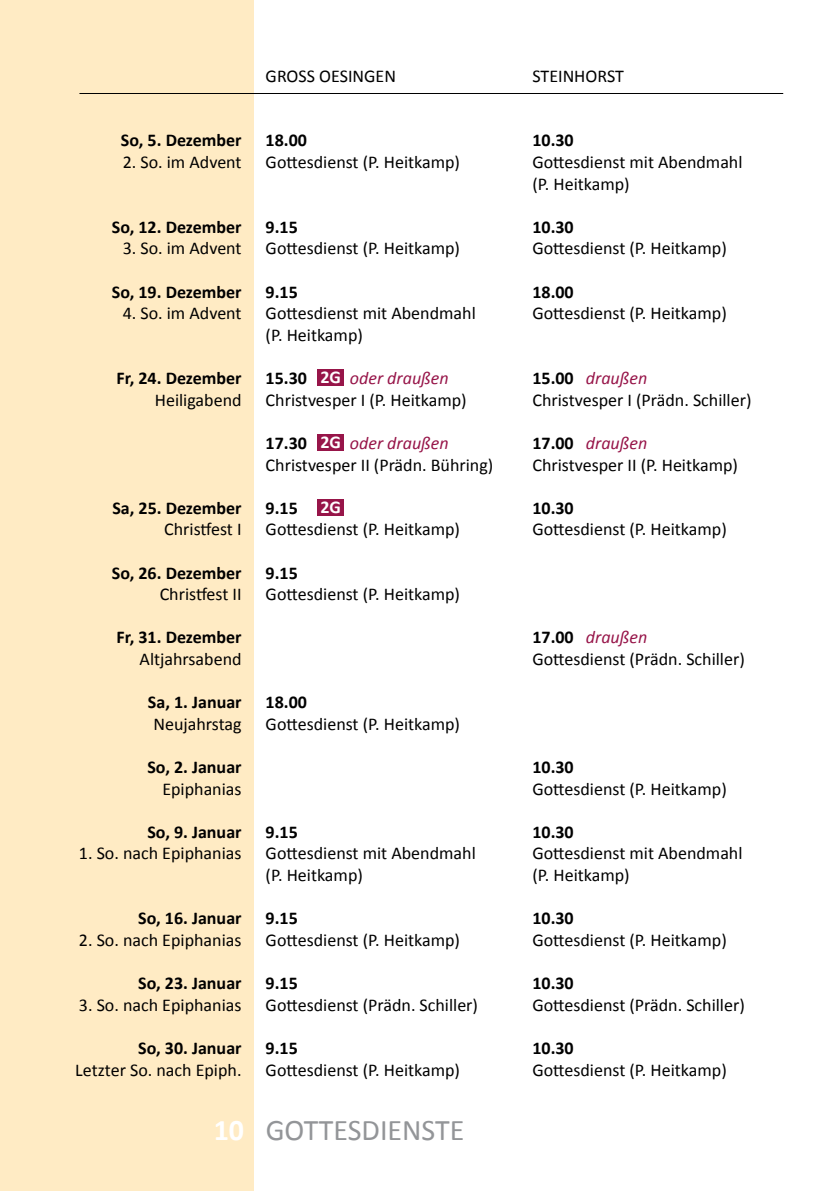
<style>
.page{position:relative;width:840px;height:1191px;background:#fff}
.page>*{position:absolute;margin:0;border:0;box-sizing:border-box;transform-origin:0 0}
.t1{font:30px "Calibri";color:#939598}
.t2{font:700 30px "Calibri";color:#fff}
.t3{font:18px/21.6px "Calibri";color:#000}
.t4{font:700 18px "Calibri";color:#000}
.t5{font:italic 18px "Calibri";color:#971549}
.t6{font:700 18px "Calibri";color:#fff}
.s1{font-weight:700}
.s2{font-style:italic;color:#971549}
</style>
<div class="page">
<div style="left:0;top:0;width:253px;height:1191px;background:#ffebc4"></div>
<hr style="left:79px;top:93px;width:703px;height:1px;background:#000">
<div style="left:317px;top:369px;width:27px;height:17px;background:#971549"></div>
<div style="left:317px;top:434px;width:27px;height:17px;background:#971549"></div>
<div style="left:317px;top:499px;width:27px;height:17px;background:#971549"></div>
<p class="t4" style="left:121px;top:129px;width:122px">So, 5. Dezember</p>
<p class="t3" style="left:123px;top:151px;width:120px">2. So. im Advent</p>
<p class="t4" style="left:112px;top:215px;width:131px">So, 12. Dezember</p>
<p class="t3" style="left:123px;top:238px;width:120px">3. So. im Advent</p>
<p class="t4" style="left:112px;top:280px;width:131px">So, 19. Dezember</p>
<p class="t3" style="left:123px;top:302px;width:120px">4. So. im Advent</p>
<p class="t4" style="left:116px;top:366px;width:127px">Fr, 24. Dezember</p>
<p class="t3" style="left:155px;top:389px;width:88px">Heiligabend</p>
<p class="t4" style="left:112px;top:496px;width:131px">Sa, 25. Dezember</p>
<p class="t3" style="left:164px;top:518px;width:79px">Christfest I</p>
<p class="t4" style="left:112px;top:561px;width:131px">So, 26. Dezember</p>
<p class="t3" style="left:160px;top:583px;width:83px">Christfest II</p>
<p class="t4" style="left:116px;top:626px;width:127px">Fr, 31. Dezember</p>
<p class="t3" style="left:139px;top:648px;width:103px">Altjahrsabend</p>
<p class="t4" style="left:148px;top:690px;width:95px">Sa, 1. Januar</p>
<p class="t3" style="left:153px;top:713px;width:90px">Neujahrstag</p>
<p class="t4" style="left:147px;top:755px;width:96px">So, 2. Januar</p>
<p class="t3" style="left:162px;top:778px;width:81px">Epiphanias</p>
<p class="t4" style="left:147px;top:820px;width:96px">So, 9. Januar</p>
<p class="t3" style="left:79px;top:842px;width:164px">1. So. nach Epiphanias</p>
<p class="t4" style="left:138px;top:906px;width:105px">So, 16. Januar</p>
<p class="t3" style="left:79px;top:929px;width:164px">2. So. nach Epiphanias</p>
<p class="t4" style="left:138px;top:971px;width:105px">So, 23. Januar</p>
<p class="t3" style="left:79px;top:994px;width:164px">3. So. nach Epiphanias</p>
<p class="t4" style="left:138px;top:1036px;width:105px">So, 30. Januar</p>
<p class="t3" style="left:75px;top:1058px;width:168px">Letzter So. nach Epiph.</p>
<h1 class="t2" style="left:213px;top:1110px;width:32px">10</h1>
<p class="t3" style="left:265px;top:65px;width:132px">GROSS OESINGEN</p>
<p class="t4" style="left:265px;top:129px;width:43px">18.00</p>
<p class="t3" style="left:265px;top:151px;width:196px">Gottesdienst (P. Heitkamp)</p>
<p class="t4" style="left:265px;top:215px;width:34px">9.15</p>
<p class="t3" style="left:265px;top:238px;width:196px">Gottesdienst (P. Heitkamp)</p>
<p class="t4" style="left:265px;top:280px;width:34px">9.15</p>
<p class="t3" style="left:265px;top:302px;width:211px">Gottesdienst mit Abendmahl (P. Heitkamp)</p>
<p class="t4" style="left:265px;top:366px;width:43px">15.30</p>
<p class="t5" style="left:350px;top:366px;width:100px">oder draußen</p>
<p class="t3" style="left:265px;top:389px;width:202px">Christvesper I (P. Heitkamp)</p>
<p class="t4" style="left:265px;top:431px;width:43px">17.30</p>
<p class="t5" style="left:350px;top:430px;width:100px">oder draußen</p>
<p class="t3" style="left:265px;top:454px;width:229px">Christvesper II (Prädn. Bühring)</p>
<p class="t4" style="left:265px;top:496px;width:34px">9.15</p>
<p class="t3" style="left:265px;top:518px;width:196px">Gottesdienst (P. Heitkamp)</p>
<p class="t4" style="left:265px;top:561px;width:34px">9.15</p>
<p class="t3" style="left:265px;top:583px;width:196px">Gottesdienst (P. Heitkamp)</p>
<p class="t6" style="left:320px;top:365px;width:22px">2G</p>
<p class="t6" style="left:320px;top:430px;width:22px">2G</p>
<p class="t6" style="left:320px;top:495px;width:22px">2G</p>
<p class="t4" style="left:265px;top:690px;width:43px">18.00</p>
<p class="t3" style="left:265px;top:713px;width:196px">Gottesdienst (P. Heitkamp)</p>
<p class="t4" style="left:265px;top:820px;width:34px">9.15</p>
<p class="t3" style="left:265px;top:842px;width:211px">Gottesdienst mit Abendmahl (P. Heitkamp)</p>
<p class="t4" style="left:265px;top:906px;width:34px">9.15</p>
<p class="t3" style="left:265px;top:929px;width:196px">Gottesdienst (P. Heitkamp)</p>
<p class="t4" style="left:265px;top:971px;width:34px">9.15</p>
<p class="t3" style="left:265px;top:994px;width:214px">Gottesdienst (Prädn. Schiller)</p>
<p class="t4" style="left:265px;top:1036px;width:34px">9.15</p>
<p class="t3" style="left:265px;top:1058px;width:196px">Gottesdienst (P. Heitkamp)</p>
<h1 class="t1" style="left:265px;top:1110px;width:200px">GOTTESDIENSTE</h1>
<p class="t3" style="left:532px;top:65px;width:93px">STEINHORST</p>
<p class="t4" style="left:532px;top:129px;width:43px">10.30</p>
<p class="t3" style="left:532px;top:151px;width:211px">Gottesdienst mit Abendmahl (P. Heitkamp)</p>
<p class="t4" style="left:532px;top:215px;width:43px">10.30</p>
<p class="t3" style="left:532px;top:238px;width:196px">Gottesdienst (P. Heitkamp)</p>
<p class="t4" style="left:532px;top:280px;width:43px">18.00</p>
<p class="t3" style="left:532px;top:302px;width:196px">Gottesdienst (P. Heitkamp)</p>
<p class="t3" style="left:532px;top:367px;width:220px"><span class="s1">15.00</span> <span class="s2">draußen<br></span>Christvesper I (Prädn. Schiller)</p>
<p class="t3" style="left:532px;top:432px;width:207px"><span class="s1">17.00</span> <span class="s2">draußen<br></span>Christvesper II (P. Heitkamp)</p>
<p class="t4" style="left:532px;top:496px;width:43px">10.30</p>
<p class="t3" style="left:532px;top:518px;width:196px">Gottesdienst (P. Heitkamp)</p>
<p class="t3" style="left:532px;top:626px;width:214px"><span class="s1">17.00</span> <span class="s2">draußen<br></span>Gottesdienst (Prädn. Schiller)</p>
<p class="t4" style="left:532px;top:755px;width:43px">10.30</p>
<p class="t3" style="left:532px;top:778px;width:196px">Gottesdienst (P. Heitkamp)</p>
<p class="t4" style="left:532px;top:820px;width:43px">10.30</p>
<p class="t3" style="left:532px;top:842px;width:211px">Gottesdienst mit Abendmahl (P. Heitkamp)</p>
<p class="t4" style="left:532px;top:906px;width:43px">10.30</p>
<p class="t3" style="left:532px;top:929px;width:196px">Gottesdienst (P. Heitkamp)</p>
<p class="t4" style="left:532px;top:971px;width:43px">10.30</p>
<p class="t3" style="left:532px;top:994px;width:214px">Gottesdienst (Prädn. Schiller)</p>
<p class="t4" style="left:532px;top:1036px;width:43px">10.30</p>
<p class="t3" style="left:532px;top:1058px;width:196px">Gottesdienst (P. Heitkamp)</p>
</div>
